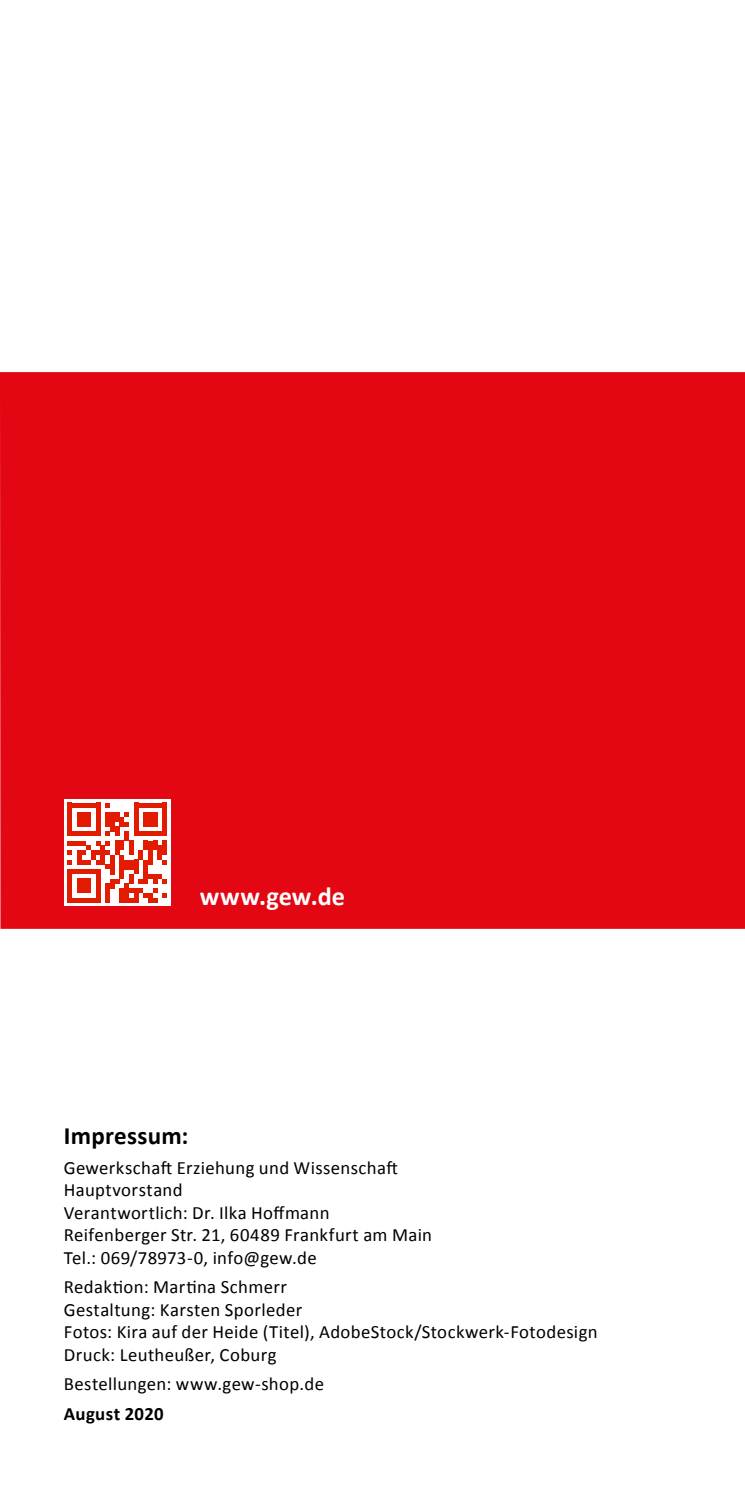
<style>
.page{position:relative;width:745px;height:1489px;background:#fff}
.page>*{position:absolute;margin:0;border:0;box-sizing:border-box;transform-origin:0 0}
.t1{font:700 26.25px "Calibri";letter-spacing:.005em;color:#fff}
.t2{font:700 25px "Calibri";letter-spacing:.01em;color:#000}
.t3{font:18.75px/22.5px "Calibri";letter-spacing:.02em;color:#000}
.t4{font:700 18.75px "Calibri";letter-spacing:.02em;color:#000}
</style>
<div class="page">
<div style="left:0;top:372px;width:744px;height:556px;background:#e30613"></div>
<div style="left:64px;top:799px;width:106px;height:106px;background:#fff"></div>
<svg style="left:67px;top:802px;width:100px;height:100px"></svg>
<h1 class="t1" style="left:200px;top:879px;width:147px">www.gew.de</h1>
<h2 class="t2" style="left:64px;top:1119px;width:126px">Impressum:</h2>
<p class="t3" style="left:64px;top:1156px;width:369px">Gewerkschaft Erziehung und Wissenschaft Hauptvorstand<br>Verantwortlich: Dr. Ilka Hoffmann Reifenberger Str. 21, 60489 Frankfurt am Main Tel.: 069/78973-0, info@gew.de</p>
<p class="t3" style="left:64px;top:1275px;width:535px">Redaktion: Martina Schmerr<br>Gestaltung: Karsten Sporleder<br>Fotos: Kira auf der Heide (Titel), AdobeStock/Stockwerk-Fotodesign Druck: Leutheußer, Coburg</p>
<p class="t3" style="left:64px;top:1372px;width:261px">Bestellungen: www.gew-shop.de</p>
<p class="t4" style="left:64px;top:1401px;width:101px">August 2020</p>
</div>
